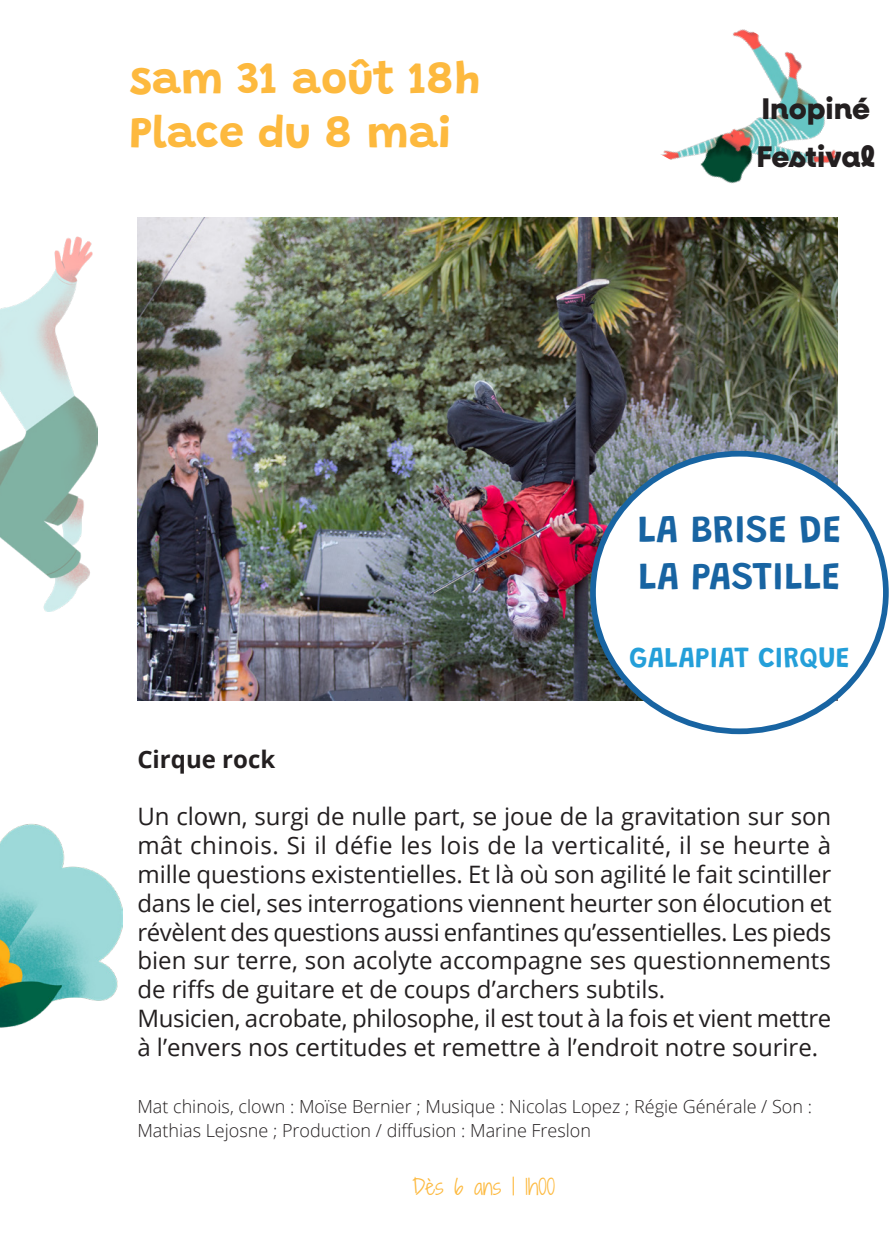
<style>
.page{position:relative;width:893px;height:1259px;background:#fff}
.page>*{position:absolute;margin:0;border:0;box-sizing:border-box;transform-origin:0 0}
.Date_et_lieu_festival{font:700 45px "Grandstander";color:#fdb93e}
.titre_spectacle{font:600 39px "Grandstander";letter-spacing:.005em;color:#1864a2}
.Style_de_paragraphe_1{font:800 30px "Neulis Cursive";color:#231f20}
.titre_spectacle-2{font:600 29.1px "Grandstander";letter-spacing:.005em;color:#249fd9}
.texte_courant{font:24px/28.8px "Open Sans";color:#231f20;text-align:justify}
.texte_courant-2{font:700 24px "Open Sans";color:#231f20}
.t1{font:300 21px "Shadows Into";color:#fdb93e}
.texte_simple{font:300 18px/24px "Open Sans";color:#231f20}
</style>
<div class="page">
<img style="left:137px;top:217px;width:700px;height:484px">
<img style="left:660px;top:29px;width:178px;height:200px">
<div style="left:593px;top:454px;width:293px;height:277px;background:#fff;border-radius:50%"></div>
<img style="left:0;top:824px;width:122px;height:204px">
<img style="left:0;top:236px;width:97px;height:375px">
<p class="Date_et_lieu_festival" style="left:130px;top:41px;width:352px">sam 31 août 18h</p>
<p class="Date_et_lieu_festival" style="left:130px;top:95px;width:323px">Place du 8 mai</p>
<p class="Style_de_paragraphe_1" style="left:761px;top:86px;width:110px">Inopiné</p>
<p class="Style_de_paragraphe_1" style="left:756px;top:134px;width:120px">Festival</p>
<p class="titre_spectacle" style="left:637px;top:497px;width:206px">LA BRISE DE</p>
<p class="titre_spectacle" style="left:638px;top:544px;width:204px">LA PASTILLE</p>
<p class="titre_spectacle-2" style="left:629px;top:634px;width:222px">GALAPIAT CIRQUE</p>
<p class="texte_courant-2" style="left:137px;top:742px;width:139px">Cirque rock</p>
<p class="texte_courant" style="left:137px;top:801px;width:696px">Un clown, surgi de nulle part, se joue de la gravitation sur son mât chinois. Si il défie les lois de la verticalité, il se heurte à mille questions existentielles. Et là où son agilité le fait scintiller dans le ciel, ses interrogations viennent heurter son élocution et révèlent des questions aussi enfantines qu’essentielles. Les pieds bien sur terre, son acolyte accompagne ses questionnements de riffs de guitare et de coups d’archers subtils.</p>
<p class="texte_courant" style="left:137px;top:1003px;width:695px">Musicien, acrobate, philosophe, il est tout à la fois et vient mettre à l’envers nos certitudes et remettre à l’endroit notre sourire.</p>
<p class="texte_simple" style="left:137px;top:1093px;width:676px">Mat chinois, clown : Moïse Bernier ; Musique : Nicolas Lopez ; Régie Générale / Son :<br>Mathias Lejosne ; Production / diffusion : Marine Freslon</p>
<p class="t1" style="left:413px;top:1171px;width:144px">Dès 6 ans | 1h00</p>
</div>
